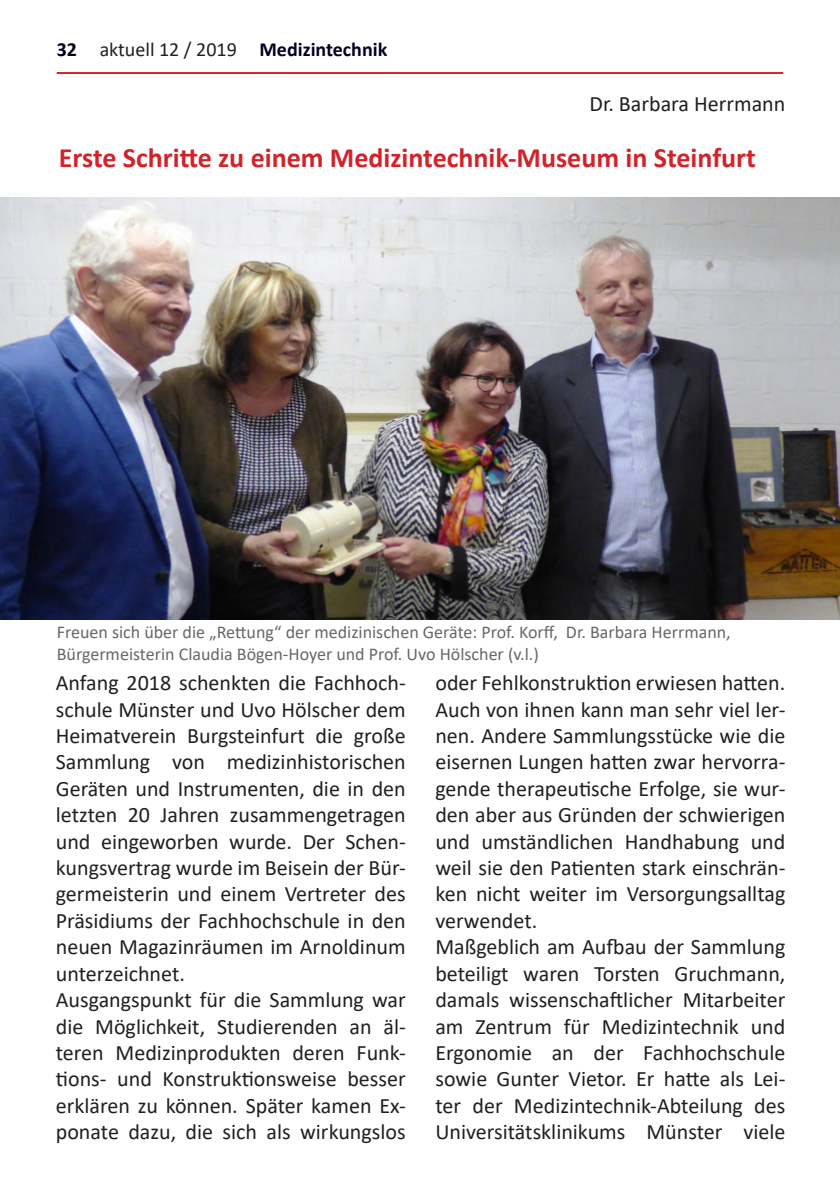
<style>
.page{position:relative;width:840px;height:1191px;background:#fff}
.page>*{position:absolute;margin:0;border:0;box-sizing:border-box;transform-origin:0 0}
.t1{font:700 28px "Calibri";color:#d1232a}
.t2{font:22px/26.4px "Calibri";color:#231f20}
.t3{font:700 20px "Calibri";color:#002}
.t4{font:18px/21.6px "Calibri";color:#67676a}
.s1{font-weight:400;color:#231f20}
</style>
<div class="page">
<hr style="left:57px;top:72px;width:725px;height:2px;background:#d1232a">
<img style="left:0;top:198px;width:839px;height:422px">
<p class="t3" style="left:57px;top:42px;width:332px">32 <span class="s1">aktuell 12 / 2019</span> Medizintechnik</p>
<p class="t2" style="left:589px;top:91px;width:197px">Dr. Barbara Herrmann</p>
<p class="t1" style="left:59px;top:138px;width:698px">Erste Schritte zu einem Medizintechnik-Museum in Steinfurt</p>
<p class="t4" style="left:57px;top:621px;width:675px">Freuen sich über die „Rettung“ der medizinischen Geräte: Prof. Korff, Dr. Barbara Herrmann,<br>Bürgermeisterin Claudia Bögen-Hoyer und Prof. Uvo Hölscher (v.l.)</p>
<p class="t2" style="left:56px;top:670px;width:351px">Anfang 2018 schenkten die Fachhoch&shy;schule Münster und Uvo Hölscher dem Heimatverein Burgsteinfurt die große Sammlung von medizinhistorischen Geräten und Instrumenten, die in den letzten 20 Jahren zusammengetragen und eingeworben wurde. Der Schen&shy;kungsvertrag wurde im Beisein der Bür&shy;germeisterin und einem Vertreter des Präsidiums der Fachhochschule in den neuen Magazinräumen im Arnoldinum unterzeichnet.<br>Ausgangspunkt für die Sammlung war die Möglichkeit, Studierenden an äl&shy;teren Medizinprodukten deren Funk&shy;tions- und Konstruktionsweise besser erklären zu können. Später kamen Ex&shy;ponate dazu, die sich als wirkungslos</p>
<p class="t2" style="left:435px;top:669px;width:351px">oder Fehlkonstruktion erwiesen hatten.<br>Auch von ihnen kann man sehr viel ler&shy;nen. Andere Sammlungsstücke wie die eisernen Lungen hatten zwar hervorra&shy;gende therapeutische Erfolge, sie wur&shy;den aber aus Gründen der schwierigen und umständlichen Handhabung und weil sie den Patienten stark einschrän&shy;ken nicht weiter im Versorgungsalltag verwendet.<br>Maßgeblich am Aufbau der Sammlung beteiligt waren Torsten Gruchmann, damals wissenschaftlicher Mitarbeiter am Zentrum für Medizintechnik und Ergonomie an der Fachhochschule sowie Gunter Vietor. Er hatte als Lei&shy;ter der Medizintechnik-Abteilung des Universitätsklinikums Münster viele</p>
</div>
